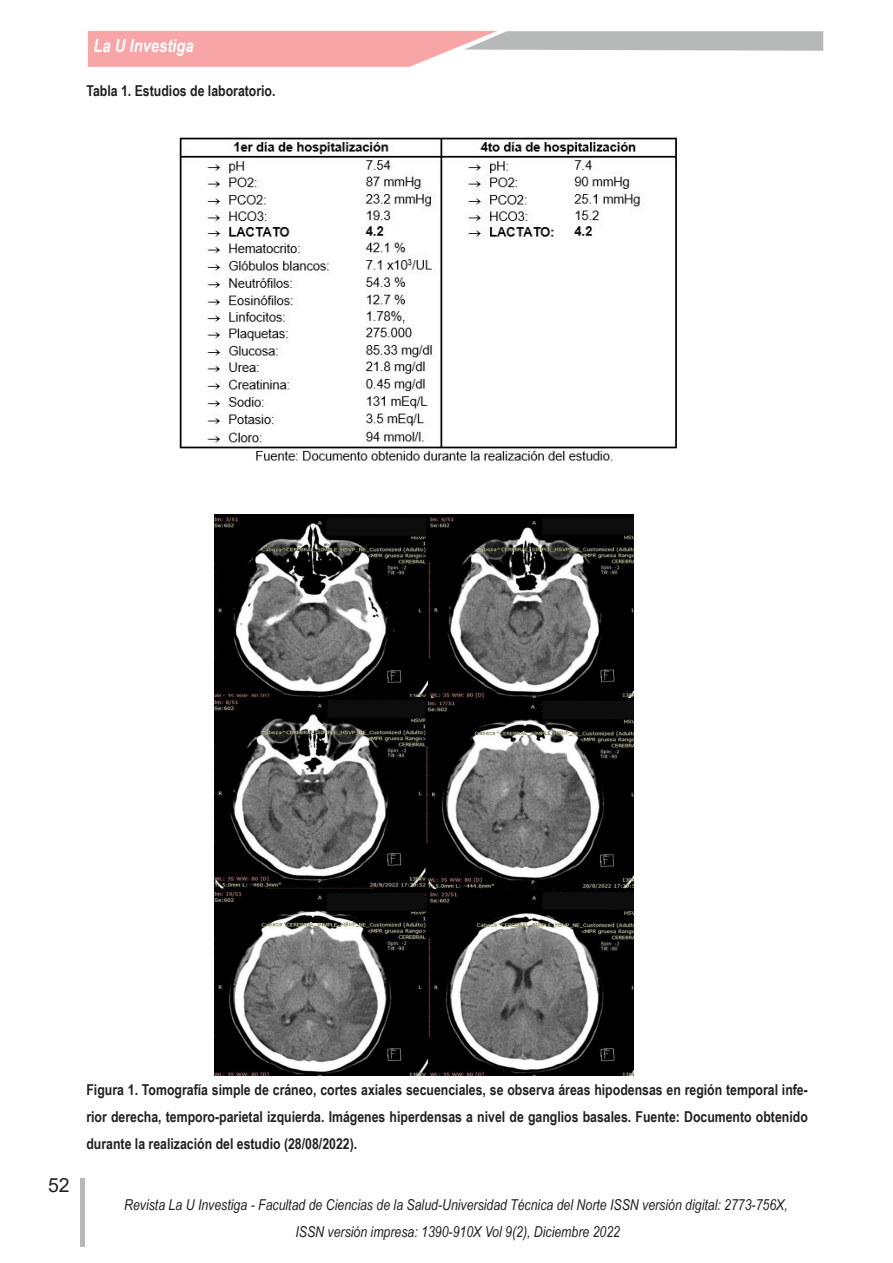
<style>
.page{position:relative;width:893px;height:1263px;background:#fff}
.page>*{position:absolute;margin:0;border:0;box-sizing:border-box;transform-origin:0 0}
.t1{font:19.5px "Arial";color:#231f20}
.t2{font:italic 700 18px "Arial Narrow";color:#fff}
.Tablas_y_graficos{font:700 15px/27px "Arial Narrow";color:#231f20;text-align:justify}
.t3{font:italic 15px/27px "Arial Narrow";color:#231f20;text-align:center}
</style>
<div class="page">
<svg style="left:88px;top:31px;width:735px;height:36px"></svg>
<div style="left:80px;top:1178px;width:5px;height:68px;background:#b7b8b8"></div>
<img style="left:179px;top:136px;width:499px;height:326px">
<img style="left:215px;top:514px;width:419px;height:562px">
<p class="t2" style="left:94px;top:32px;width:102px">La U Investiga</p>
<p class="Tablas_y_graficos" style="left:86px;top:76px;width:191px">Tabla 1. Estudios de laboratorio.</p>
<h1 class="t1" style="left:48px;top:1172px;width:23px">52</h1>
<p class="Tablas_y_graficos" style="left:86px;top:1075px;width:723px">Figura 1. Tomografía simple de cráneo, cortes axiales secuenciales, se observa áreas hipodensas en región temporal infe&shy;rior derecha, temporo-parietal izquierda. Imágenes hiperdensas a nivel de ganglios basales. Fuente: Documento obtenido durante la realización del estudio (28/08/2022).</p>
<p class="t3" style="left:124px;top:1191px;width:665px">Revista La U Investiga - Facultad de Ciencias de la Salud-Universidad Técnica del Norte ISSN versión digital: 2773-756X,<br>ISSN versión impresa: 1390-910X Vol 9(2), Diciembre 2022</p>
</div>
